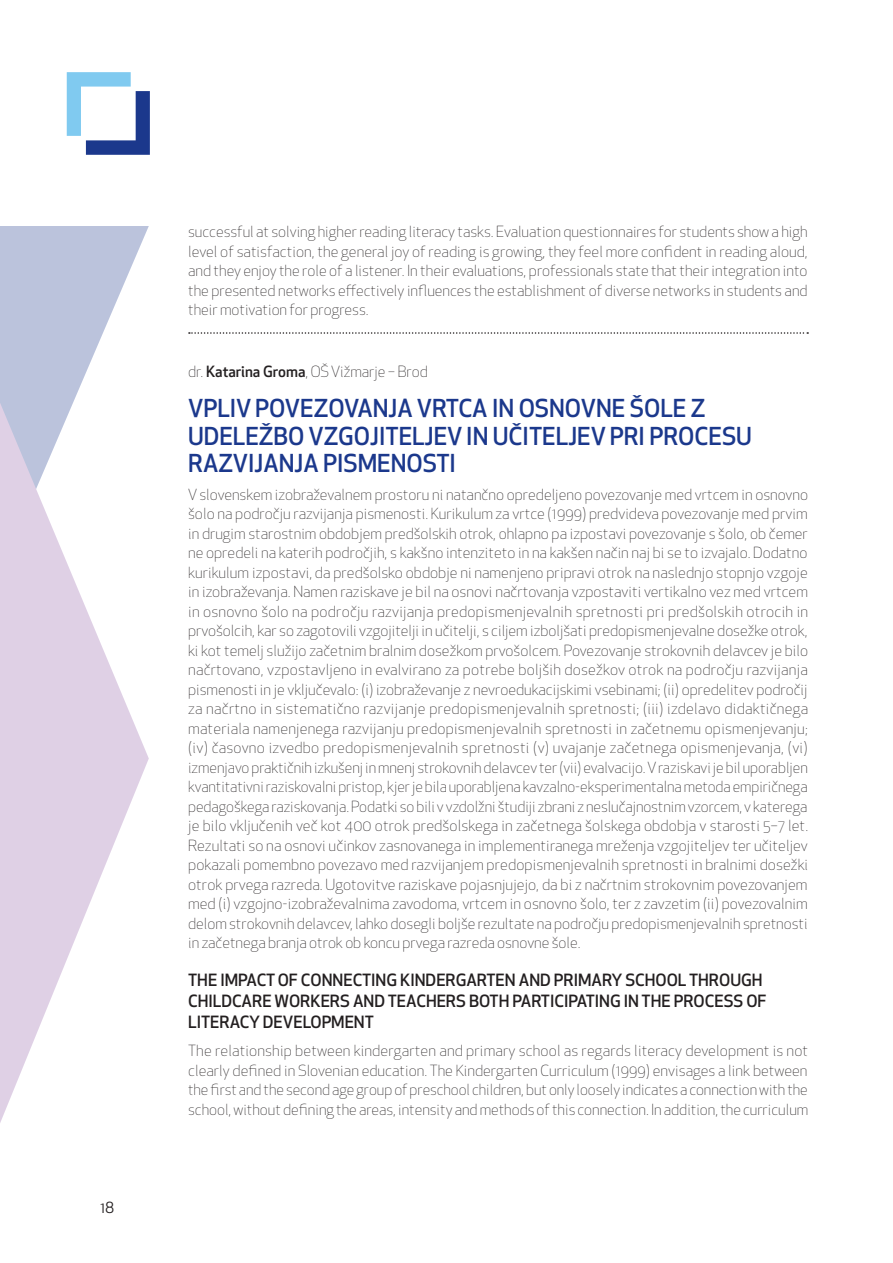
<style>
.page{position:relative;width:893px;height:1263px;background:#fff}
.page>*{position:absolute;margin:0;border:0;box-sizing:border-box;transform-origin:0 0}
.t1{font:500 24.15px/27.2px "Apex New";color:#1b388c}
.t2{font:500 16.5px/21px "Apex New";color:#231f20}
.t3{font:300 15.15px "Apex New";color:#231f20}
.t4{font:300 15px/19.5px "Apex New";color:#231f20;text-align:justify}
.t5{font:15px "Apex New";color:#231f20}
.s1{font-weight:500}
</style>
<div class="page">
<div style="left:0;top:226px;width:149px;height:30px;background:#bbc3dc"></div>
<svg style="left:0;top:256px;width:149px;height:867px"></svg>
<svg style="left:67px;top:72px;width:83px;height:83px"></svg>
<svg style="left:189px;top:332px;width:619px;height:2px"></svg>
<p class="t5" style="left:101px;top:1198px;width:15px">18</p>
<p class="t4" style="left:188px;top:222px;width:621px">successful at solving higher reading literacy tasks. Evaluation questionnaires for students show a high level of satisfaction, the general joy of reading is growing, they feel more confident in reading aloud, and they enjoy the role of a listener. In their evaluations, professionals state that their integration into the presented networks effectively influences the establishment of diverse networks in students and their motivation for progress.</p>
<p class="t3" style="left:188px;top:363px;width:241px">dr. <span class="s1">KATARINA GROMA</span>, OŠ Vižmarje – Brod</p>
<h1 class="t1" style="left:188px;top:395px;width:28px">VPLIV</h1>
<h1 class="t1" style="left:188px;top:395px;width:565px;text-indent:67px">POVEZOVANJA VRTCA IN OSNOVNE ŠOLE Z<br>UDELEŽBO VZGOJITELJEV IN UČITELJEV PRI PROCESU<br>RAZVIJANJA PISMENOSTI</h1>
<p class="t4" style="left:188px;top:485px;width:622px">V slovenskem izobraževalnem prostoru ni natančno opredeljeno povezovanje med vrtcem in osnovno šolo na področju razvijanja pismenosti. Kurikulum za vrtce (1999) predvideva povezovanje med prvim in drugim starostnim obdobjem predšolskih otrok, ohlapno pa izpostavi povezovanje s šolo, ob čemer ne opredeli na katerih področjih, s kakšno intenziteto in na kakšen način naj bi se to izvajalo. Dodatno kurikulum izpostavi, da predšolsko obdobje ni namenjeno pripravi otrok na naslednjo stopnjo vzgoje in izobraževanja. Namen raziskave je bil na osnovi načrtovanja vzpostaviti vertikalno vez med vrtcem in osnovno šolo na področju razvijanja predopismenjevalnih spretnosti pri predšolskih otrocih in prvošolcih, kar so zagotovili vzgojitelji in učitelji, s ciljem izboljšati predopismenjevalne dosežke otrok, ki kot temelj služijo začetnim bralnim dosežkom prvošolcem. Povezovanje strokovnih delavcev je bilo načrtovano, vzpostavljeno in evalvirano za potrebe boljših dosežkov otrok na področju razvijanja pismenosti in je vključevalo: (i) izobraževanje z nevroedukacijskimi vsebinami; (ii) opredelitev področij za načrtno in sistematično razvijanje predopismenjevalnih spretnosti; (iii) izdelavo didaktičnega materiala namenjenega razvijanju predopismenjevalnih spretnosti in začetnemu opismenjevanju; (iv) časovno izvedbo predopismenjevalnih spretnosti (v) uvajanje začetnega opismenjevanja, (vi) izmenjavo praktičnih izkušenj in mnenj strokovnih delavcev ter (vii) evalvacijo. V raziskavi je bil uporabljen kvantitativni raziskovalni pristop, kjer je bila uporabljena kavzalno-eksperimentalna metoda empiričnega pedagoškega raziskovanja. Podatki so bili v vzdolžni študiji zbrani z neslučajnostnim vzorcem, v katerega je bilo vključenih več kot 400 otrok predšolskega in začetnega šolskega obdobja v starosti 5–7 let.<br>Rezultati so na osnovi učinkov zasnovanega in implementiranega mreženja vzgojiteljev ter učiteljev pokazali pomembno povezavo med razvijanjem predopismenjevalnih spretnosti in bralnimi dosežki otrok prvega razreda. Ugotovitve raziskave pojasnjujejo, da bi z načrtnim strokovnim povezovanjem med (i) vzgojno-izobraževalnima zavodoma, vrtcem in osnovno šolo, ter z zavzetim (ii) povezovalnim delom strokovnih delavcev, lahko dosegli boljše rezultate na področju predopismenjevalnih spretnosti in začetnega branja otrok ob koncu prvega razreda osnovne šole.</p>
<p class="t2" style="left:188px;top:969px;width:580px">THE IMPACT OF CONNECTI NG KINDERGARTEN AND PRIMARY SCHOOL THROUGH<br>CHILDCARE WORKERS AND TEACHERS BOTH PARTI CIPATI NG IN THE PROCESS OF<br>LITERACY DEVELOPMENT</p>
<p class="t4" style="left:188px;top:1041px;width:622px">The relationship between kindergarten and primary school as regards literacy development is not clearly defined in Slovenian education. The Kindergarten Curriculum (1999) envisages a link between the first and the second age group of preschool children, but only loosely indicates a connection with the school, without defining the areas, intensity and methods of this connection. In addition, the curriculum</p>
</div>
